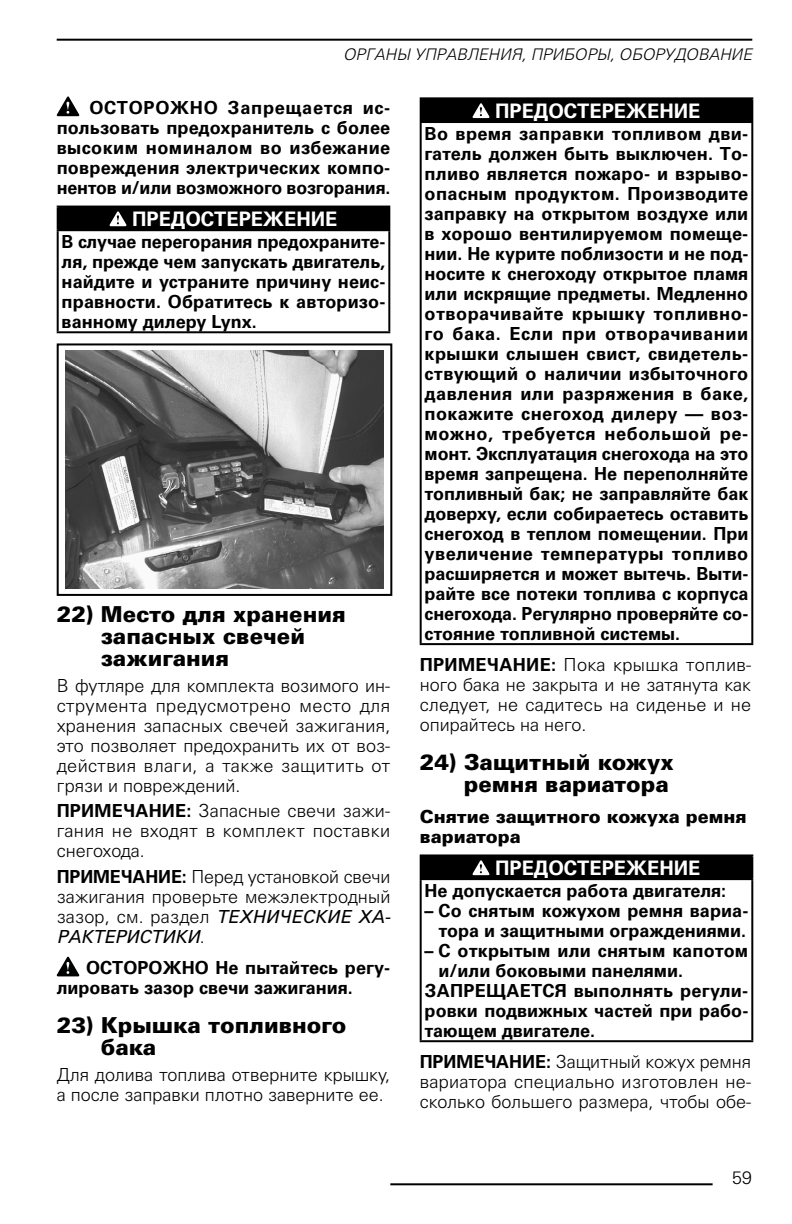
<style>
.page{position:relative;width:792px;height:1224px;background:#fff}
.page>*{position:absolute;margin:0;border:0;box-sizing:border-box;transform-origin:0 0}
.Заголовок_3{font:900 22px/22px "Univers Cyr";color:#000}
.t1{font:700 20px "Univers Cyr";color:#fff}
.Предостережение{font:700 18px/20px "Univers Cyr";color:#000;text-align:justify}
.Основной_текст{font:300 18px/20px "Univers Cyr";color:#000;text-align:justify}
.Заголовок_4{font:900 18px/20px "Univers Cyr";color:#000}
.Колонтитул{font:italic 300 16px "Univers Cyr";color:#000}
.s1{font-weight:700}
.s2{font-weight:400;font-style:italic}
</style>
<div class="page">
<hr style="left:57px;top:39px;width:695px;height:2px;background:#000">
<hr style="left:390px;top:1183px;width:323px;height:2px;background:#000">
<svg style="left:56px;top:96px;width:24px;height:21px"></svg>
<div style="left:58px;top:207px;width:331px;height:23px;background:#000"></div>
<hr style="left:57px;top:206px;width:333px;height:2px;background:#000">
<hr style="left:57px;top:208px;width:2px;height:21px;background:#000">
<hr style="left:388px;top:208px;width:2px;height:21px;background:#000">
<hr style="left:57px;top:229px;width:333px;height:2px;background:#000">
<hr style="left:57px;top:231px;width:2px;height:100px;background:#000">
<hr style="left:388px;top:231px;width:2px;height:100px;background:#000">
<hr style="left:57px;top:331px;width:333px;height:2px;background:#000">
<svg style="left:109px;top:211px;width:18px;height:16px"></svg>
<img style="left:66px;top:351px;width:317px;height:238px">
<div style="left:57px;top:343px;width:335px;height:253px;border:2px solid #000"></div>
<svg style="left:56px;top:956px;width:24px;height:21px"></svg>
<div style="left:421px;top:98px;width:331px;height:24px;background:#000"></div>
<hr style="left:420px;top:97px;width:333px;height:2px;background:#000">
<hr style="left:420px;top:99px;width:2px;height:22px;background:#000">
<hr style="left:751px;top:99px;width:2px;height:22px;background:#000">
<hr style="left:420px;top:121px;width:333px;height:2px;background:#000">
<hr style="left:420px;top:123px;width:2px;height:520px;background:#000">
<hr style="left:751px;top:123px;width:2px;height:520px;background:#000">
<hr style="left:420px;top:643px;width:333px;height:2px;background:#000">
<svg style="left:472px;top:103px;width:18px;height:16px"></svg>
<div style="left:421px;top:855px;width:331px;height:24px;background:#000"></div>
<hr style="left:420px;top:854px;width:333px;height:2px;background:#000">
<hr style="left:420px;top:856px;width:2px;height:22px;background:#000">
<hr style="left:751px;top:856px;width:2px;height:22px;background:#000">
<hr style="left:420px;top:878px;width:333px;height:2px;background:#000">
<hr style="left:420px;top:880px;width:2px;height:160px;background:#000">
<hr style="left:751px;top:880px;width:2px;height:160px;background:#000">
<hr style="left:420px;top:1040px;width:333px;height:2px;background:#000">
<svg style="left:472px;top:860px;width:18px;height:16px"></svg>
<p class="Колонтитул" style="left:343px;top:46px;width:411px">ОРГАНЫ УПРАВЛЕНИЯ, ПРИБОРЫ, ОБОРУДОВАНИЕ</p>
<p class="Предостережение" style="left:57px;top:98px;width:335px;text-indent:33px">ОСТОРОЖНО Запрещается ис&shy;пользовать предохранитель с более высоким номиналом во избежание повреждения электрических компо&shy;нентов и/или возможного возгорания.</p>
<p class="t1" style="left:132px;top:207px;width:207px">ПРЕДОСТЕРЕЖЕНИЕ</p>
<p class="Предостережение" style="left:62px;top:232px;width:325px">В случае перегорания предохраните&shy;ля, прежде чем запускать двигатель, найдите и устраните причину неис&shy;правности. Обратитесь к авторизо&shy;ванному дилеру Lynx.</p>
<p class="Заголовок_3" style="left:101px;top:603px;width:246px;text-indent:-44px">22) Место для хранения запасных свечей зажигания</p>
<p class="Основной_текст" style="left:57px;top:675px;width:335px">В футляре для комплекта возимого ин&shy;струмента предусмотрено место для хранения запасных свечей зажигания, это позволяет предохранить их от воз&shy;действия влаги, а также защитить от грязи и повреждений.</p>
<p class="Основной_текст" style="left:57px;top:801px;width:335px"><span class="s1">ПРИМЕЧАНИЕ:</span> Запасные свечи зажи&shy;гания не входят в комплект поставки снегохода.</p>
<p class="Основной_текст" style="left:57px;top:867px;width:336px"><span class="s1">ПРИМЕЧАНИЕ:</span> Перед установкой свечи зажигания проверьте межэлектродный зазор, см. раздел <span class="s2">ТЕХНИЧЕСКИЕ ХА-РАКТЕРИСТИКИ</span>.</p>
<p class="Предостережение" style="left:57px;top:958px;width:335px;text-indent:29px">ОСТОРОЖНО Не пытайтесь регу&shy;лировать зазор свечи зажигания.</p>
<p class="Заголовок_3" style="left:101px;top:1014px;width:247px;text-indent:-44px">23) Крышка топливного бака</p>
<p class="Основной_текст" style="left:57px;top:1065px;width:335px">Для долива топлива отверните крышку, а после заправки плотно заверните ее.</p>
<p class="t1" style="left:495px;top:99px;width:207px">ПРЕДОСТЕРЕЖЕНИЕ</p>
<p class="Предостережение" style="left:425px;top:124px;width:325px">Во время заправки топливом дви&shy;гатель должен быть выключен. То&shy;пливо является пожаро- и взрыво&shy;опасным продуктом. Производите заправку на открытом воздухе или в хорошо вентилируемом помеще&shy;нии. Не курите поблизости и не под&shy;носите к снегоходу открытое пламя или искрящие предметы. Медленно отворачивайте крышку топливно&shy;го бака. Если при отворачивании крышки слышен свист, свидетель&shy;ствующий о наличии избыточного давления или разряжения в баке, покажите снегоход дилеру — воз&shy;можно, требуется небольшой ре&shy;монт. Эксплуатация снегохода на это время запрещена. Не переполняйте топливный бак; не заправляйте бак доверху, если собираетесь оставить снегоход в теплом помещении. При увеличение температуры топливо расширяется и может вытечь. Выти&shy;райте все потеки топлива с корпуса снегохода. Регулярно проверяйте со&shy;стояние топливной системы.</p>
<p class="Основной_текст" style="left:420px;top:654px;width:333px"><span class="s1">ПРИМЕЧАНИЕ:</span> Пока крышка топлив&shy;ного бака не закрыта и не затянута как следует, не садитесь на сиденье и не опирайтесь на него.</p>
<p class="Заголовок_3" style="left:420px;top:751px;width:256px;text-align:right">24) Защитный кожух ремня вариатора</p>
<p class="Заголовок_4" style="left:420px;top:807px;width:328px">Снятие защитного кожуха ремня вариатора</p>
<p class="t1" style="left:495px;top:856px;width:207px">ПРЕДОСТЕРЕЖЕНИЕ</p>
<p class="Предостережение" style="left:425px;top:881px;width:303px">Не допускается работа двигателя:</p>
<p class="Предостережение" style="left:425px;top:901px;width:325px;text-align:right">– Со снятым кожухом ремня вариа&shy;тора и защитными ограждениями.</p>
<p class="Предостережение" style="left:439px;top:941px;width:311px;text-indent:-14px">– С открытым или снятым капотом и/или боковыми панелями.</p>
<p class="Предостережение" style="left:425px;top:981px;width:325px">ЗАПРЕЩАЕТСЯ выполнять регули&shy;ровки подвижных частей при рабо&shy;тающем двигателе.</p>
<p class="Основной_текст" style="left:420px;top:1051px;width:333px"><span class="s1">ПРИМЕЧАНИЕ:</span> Защитный кожух ремня вариатора специально изготовлен не&shy;сколько большего размера, чтобы обе-</p>
<p class="Основной_текст" style="left:732px;top:1168px;width:22px">59</p>
</div>
